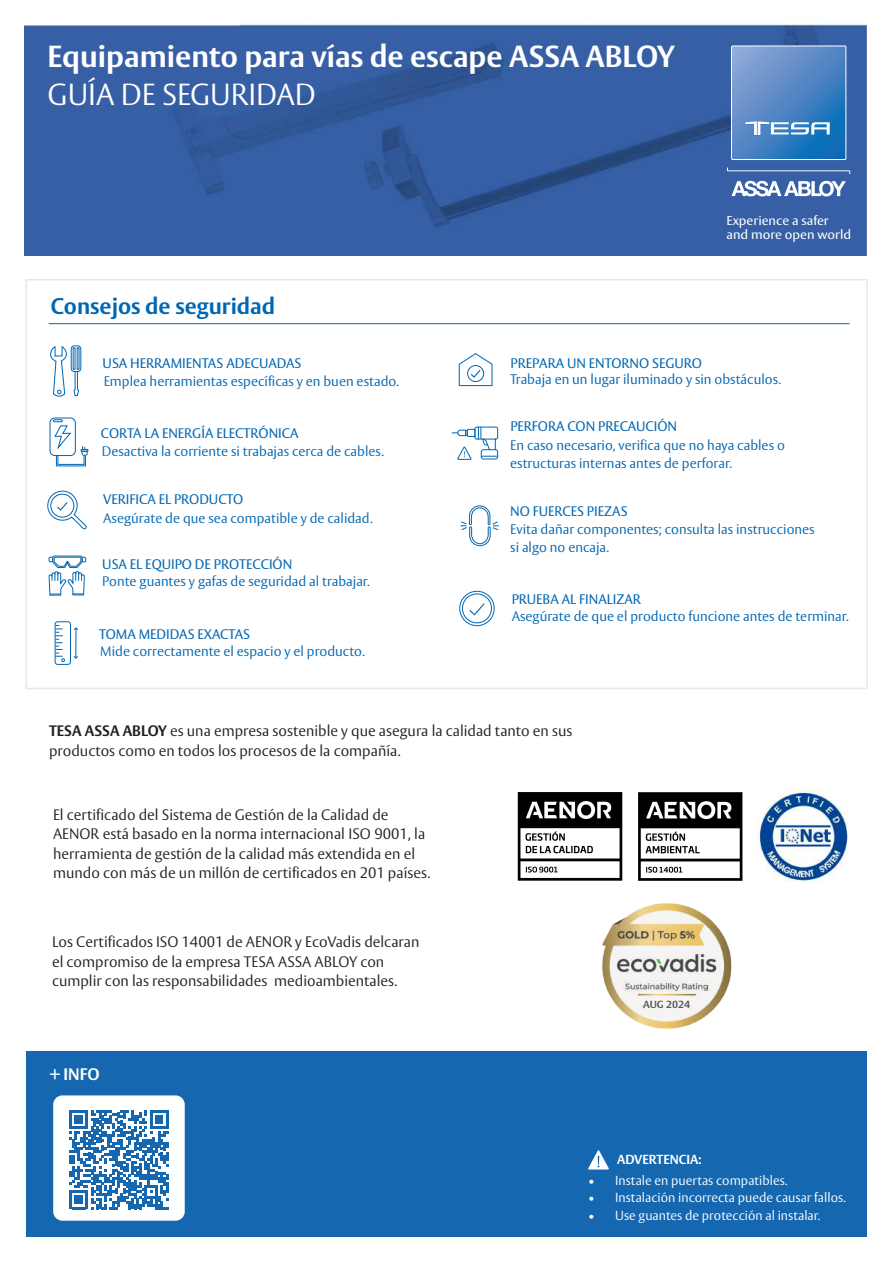
<style>
.page{position:relative;width:893px;height:1263px;background:#fff}
.page>*{position:absolute;margin:0;border:0;box-sizing:border-box;transform-origin:0 0}
.t1{font:700 30.15px "ASSA Vesta";color:#fff}
.t2{font:300 30.15px "ASSA Vesta";color:#fff}
.t3{font:700 22.5px "ASSA Vesta";color:#0166b3}
.t4{font:700 16.5px "ASSA Vesta";color:#fff}
.t5{font:300 15px/19.5px "ASSA Vesta";color:#231f20}
.t6{font:300 13.8px/17.9px "ASSA Vesta";color:#0166b3}
.t7{font:13.8px "ASSA Vesta";color:#0166b3}
.t8{font:300 13.05px "ASSA Vesta";color:#fff}
.t9{font:700 13.05px "ASSA Vesta";color:#fff}
.t10{font:12.75px/14.4px "ASSA Vesta";color:#fff;scale:1.05 1}
.t11{font:700 10.2px "ASSA Vesta";color:#57585a}
.s1{font-weight:700}
</style>
<div class="page">
<hr style="left:49px;top:323px;width:801px;height:1px;background:#0166b3">
<svg style="left:50px;top:345px;width:31px;height:52px"></svg>
<svg style="left:47px;top:490px;width:40px;height:39px"></svg>
<div style="left:55px;top:622px;width:16px;height:43px;border:1px solid #0166b3;border-radius:3px"></div>
<hr style="left:76px;top:628px;width:1px;height:30px;background:#0166b3">
<svg style="left:55px;top:625px;width:10px;height:37px"></svg>
<svg style="left:459px;top:353px;width:33px;height:33px"></svg>
<div style="left:467px;top:365px;width:17px;height:17px;border:1px solid #0166b3;border-radius:50%"></div>
<svg style="left:469px;top:603px;width:16px;height:13px"></svg>
<div style="left:462px;top:594px;width:30px;height:29px;border:1px solid #0166b3;border-radius:50%"></div>
<div style="left:460px;top:591px;width:34px;height:35px;border:1px solid #0166b3;border-radius:50%"></div>
<div style="left:50px;top:418px;width:26px;height:38px;border:1px solid #0166b3;border-radius:5px"></div>
<svg style="left:53px;top:420px;width:18px;height:29px"></svg>
<div style="left:56px;top:455px;width:30px;height:11px;border:1px solid #0166b3"></div>
<div style="left:58px;top:455px;width:26px;height:10px;border:1px solid #0166b3"></div>
<svg style="left:81px;top:446px;width:7px;height:10px"></svg>
<svg style="left:49px;top:556px;width:37px;height:40px"></svg>
<svg style="left:452px;top:427px;width:46px;height:33px"></svg>
<svg style="left:461px;top:505px;width:38px;height:41px"></svg>
<img style="left:602px;top:903px;width:130px;height:126px">
<div style="left:643px;top:997px;width:49px;height:12px;background:#f6f5f4;border-radius:6px"></div>
<div style="left:25px;top:279px;width:843px;height:410px;border:2px solid #e6e7e9"></div>
<div style="left:26px;top:1051px;width:841px;height:186px;background:#1567b0"></div>
<div style="left:53px;top:1095px;width:132px;height:126px;background:#fff;border-radius:9px"></div>
<svg style="left:588px;top:1150px;width:21px;height:19px"></svg>
<img style="left:517px;top:793px;width:106px;height:88px">
<img style="left:638px;top:792px;width:105px;height:89px">
<img style="left:758px;top:788px;width:91px;height:94px">
<img style="left:25px;top:21px;width:842px;height:235px">
<svg style="left:727px;top:168px;width:123px;height:28px"></svg>
<svg style="left:731px;top:46px;width:115px;height:114px;background:#588dc8"></svg>
<svg style="left:69px;top:1110px;width:100px;height:99px"></svg>
<h1 class="t1" style="left:48px;top:38px;width:629px">Equipamiento para vías de escape ASSA ABLOY</h1>
<h1 class="t2" style="left:48px;top:77px;width:270px">GUÍA DE SEGURIDAD</h1>
<p class="t10" style="left:726px;top:214px;width:120px">Experience a safer and more open world</p>
<h2 class="t3" style="left:51px;top:293px;width:226px">Consejos de seguridad</h2>
<p class="t7" style="left:103px;top:354px;width:200px">USA HERRAMIENTAS ADECUADAS</p>
<p class="t6" style="left:104px;top:373px;width:297px">Emplea herramientas específicas y en buen estado.</p>
<p class="t7" style="left:101px;top:425px;width:199px">CORTA LA ENERGÍA ELECTRÓNICA</p>
<p class="t6" style="left:102px;top:443px;width:284px">Desactiva la corriente si trabajas cerca de cables.</p>
<p class="t7" style="left:103px;top:491px;width:142px">VERIFICA EL PRODUCTO</p>
<p class="t6" style="left:103px;top:510px;width:271px">Asegúrate de que sea compatible y de calidad.</p>
<p class="t7" style="left:102px;top:556px;width:192px">USA EL EQUIPO DE PROTECCIÓN</p>
<p class="t6" style="left:102px;top:573px;width:269px">Ponte guantes y gafas de seguridad al trabajar.</p>
<p class="t7" style="left:99px;top:625px;width:152px">TOMA MEDIDAS EXACTAS</p>
<p class="t6" style="left:100px;top:643px;width:266px">Mide correctamente el espacio y el producto.</p>
<p class="t7" style="left:511px;top:355px;width:193px">PREPARA UN ENTORNO SEGURO</p>
<p class="t6" style="left:510px;top:371px;width:272px">Trabaja en un lugar iluminado y sin obstáculos.</p>
<p class="t7" style="left:510px;top:418px;width:168px">PERFORA CON PRECAUCIÓN</p>
<p class="t6" style="left:510px;top:437px;width:276px">En caso necesario, verifica que no haya cables o estructuras internas antes de perforar.</p>
<p class="t7" style="left:510px;top:502px;width:119px">NO FUERCES PIEZAS</p>
<p class="t6" style="left:510px;top:521px;width:306px">Evita dañar componentes; consulta las instrucciones si algo no encaja.</p>
<p class="t7" style="left:512px;top:591px;width:131px">PRUEBA AL FINALIZAR</p>
<p class="t6" style="left:512px;top:608px;width:338px">Asegúrate de que el producto funcione antes de terminar.</p>
<p class="t5" style="left:49px;top:722px;width:525px"><span class="s1">TESA ASSA ABLOY</span> es una empresa sostenible y que asegura la calidad tanto en sus productos como en todos los procesos de la compañía.</p>
<p class="t5" style="left:53px;top:805px;width:379px">El certificado del Sistema de Gestión de la Calidad de AENOR está basado en la norma internacional ISO 9001, la herramienta de gestión de la calidad más extendida en el mundo con más de un millón de certificados en 201 países.</p>
<p class="t5" style="left:52px;top:933px;width:369px">Los Certificados ISO 14001 de AENOR y EcoVadis delcaran el compromiso de la empresa TESA ASSA ABLOY con cumplir con las responsabilidades medioambientales.</p>
<p class="t4" style="left:50px;top:1064px;width:51px">+ INFO</p>
<p class="t11" style="left:643px;top:998px;width:48px">AUG 2024</p>
<p class="t9" style="left:617px;top:1151px;width:86px">ADVERTENCIA:</p>
<p class="t8" style="left:588px;top:1173px;width:201px">• Instale en puertas compatibles.</p>
<p class="t8" style="left:588px;top:1190px;width:259px">• Instalación incorrecta puede causar fallos.</p>
<p class="t8" style="left:588px;top:1207px;width:234px">• Use guantes de protección al instalar.</p>
</div>
